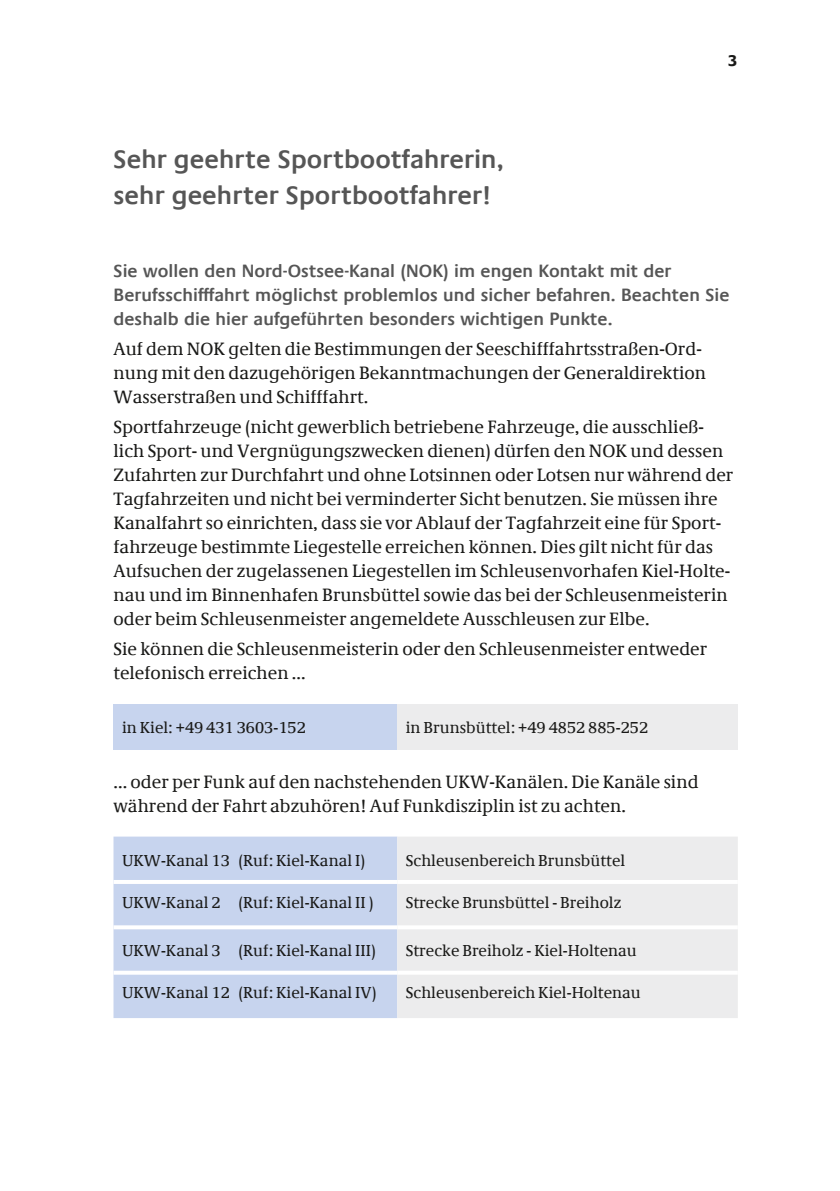
<style>
.page{position:relative;width:840px;height:1191px;background:#fff}
.page>*{position:absolute;margin:0;border:0;box-sizing:border-box;transform-origin:0 0}
.Headline_Innenseiten{font:600 26px/36px "Praxis Com";letter-spacing:.005em;color:#565656}
.Fließtext{font:18px/24px "Demos Com";letter-spacing:.005em;color:#1a1a18}
.Vorspann__Introtext{font:600 18px/24px "Praxis Com";letter-spacing:.005em;color:#565656}
.Vorspalte{font:16px "Demos Com";letter-spacing:.005em;color:#1a1a18}
.t1{font:700 16px "Praxis Com";color:#1a1a18}
</style>
<div class="page">
<div style="left:113px;top:704px;width:284px;height:45px;background:#c7d4ee"></div>
<div style="left:397px;top:704px;width:340px;height:45px;background:#ececed"></div>
<div style="left:113px;top:836px;width:284px;height:182px;background:#c7d4ee"></div>
<div style="left:397px;top:836px;width:340px;height:182px;background:#ececed"></div>
<hr style="left:113px;top:880px;width:284px;height:4px;background:#fff">
<hr style="left:397px;top:880px;width:340px;height:4px;background:#fff">
<svg style="left:113px;top:925px;width:284px;height:4px"></svg>
<hr style="left:397px;top:925px;width:340px;height:4px;background:#fff">
<svg style="left:113px;top:970px;width:284px;height:4px"></svg>
<svg style="left:397px;top:970px;width:340px;height:4px"></svg>
<h3 class="Headline_Innenseiten" style="left:113px;top:141px;width:391px">Sehr geehrte Sportbootfahrerin, sehr geehrter Sportbootfahrer!</h3>
<p class="t1" style="left:727px;top:51px;width:11px">3</p>
<p class="Vorspann__Introtext" style="left:113px;top:258px;width:617px">Sie wollen den Nord-Ostsee-Kanal (NOK) im engen Kontakt mit der<br>Berufsschifffahrt möglichst problemlos und sicher befahren. Beachten Sie deshalb die hier aufgeführten besonders wichtigen Punkte.</p>
<p class="Fließtext" style="left:113px;top:337px;width:593px">Auf dem NOK gelten die Bestimmungen der Seeschifffahrtsstraßen-Ord&shy;nung mit den dazugehörigen Bekanntmachungen der Generaldirektion<br>Wasserstraßen und Schifffahrt.</p>
<p class="Fließtext" style="left:113px;top:415px;width:621px">Sportfahrzeuge (nicht gewerblich betriebene Fahrzeuge, die ausschließ&shy;lich Sport- und Vergnügungszwecken dienen) dürfen den NOK und dessen Zufahrten zur Durchfahrt und ohne Lotsinnen oder Lotsen nur während der Tagfahrzeiten und nicht bei verminderter Sicht benutzen. Sie müssen ihre Kanalfahrt so einrichten, dass sie vor Ablauf der Tagfahrzeit eine für Sport&shy;fahrzeuge bestimmte Liegestelle erreichen können. Dies gilt nicht für das Aufsuchen der zugelassenen Liegestellen im Schleusenvorhafen Kiel-Holte&shy;nau und im Binnenhafen Brunsbüttel sowie das bei der Schleusenmeisterin oder beim Schleusenmeister angemeldete Ausschleusen zur Elbe.</p>
<p class="Fließtext" style="left:113px;top:637px;width:595px">Sie können die Schleusenmeisterin oder den Schleusenmeister entweder telefonisch erreichen ...</p>
<p class="Vorspalte" style="left:122px;top:719px;width:185px">in Kiel: +49 431 3603-152</p>
<p class="Vorspalte" style="left:405px;top:719px;width:244px">in Brunsbüttel: +49 4852 885-252</p>
<p class="Fließtext" style="left:113px;top:769px;width:586px">... oder per Funk auf den nachstehenden UKW-Kanälen. Die Kanäle sind während der Fahrt abzuhören! Auf Funkdisziplin ist zu achten.</p>
<p class="Vorspalte" style="left:122px;top:851px;width:244px">UKW-Kanal 13 (Ruf: Kiel-Kanal I)</p>
<p class="Vorspalte" style="left:405px;top:851px;width:221px">Schleusenbereich Brunsbüttel</p>
<p class="Vorspalte" style="left:122px;top:893px;width:253px">UKW-Kanal 2 (Ruf: Kiel-Kanal II )</p>
<p class="Vorspalte" style="left:405px;top:893px;width:217px">Strecke Brunsbüttel - Breiholz</p>
<p class="Vorspalte" style="left:122px;top:941px;width:255px">UKW-Kanal 3 (Ruf: Kiel-Kanal III)</p>
<p class="Vorspalte" style="left:405px;top:941px;width:232px">Strecke Breiholz - Kiel-Holtenau</p>
<p class="Vorspalte" style="left:122px;top:983px;width:256px">UKW-Kanal 12 (Ruf: Kiel-Kanal IV)</p>
<p class="Vorspalte" style="left:405px;top:983px;width:236px">Schleusenbereich Kiel-Holtenau</p>
</div>
